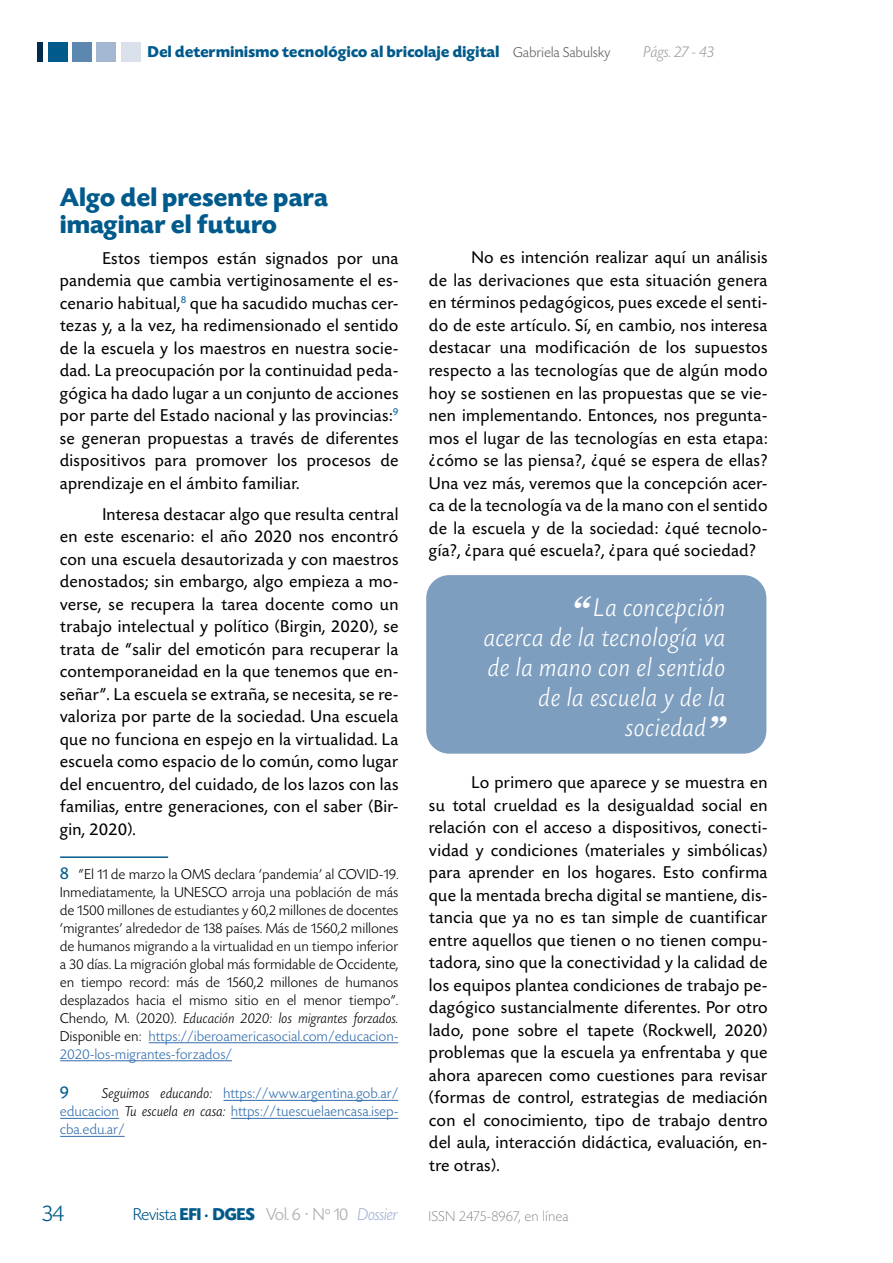
<style>
.page{position:relative;width:893px;height:1263px;background:#fff}
.page>*{position:absolute;margin:0;border:0;box-sizing:border-box;transform-origin:0 0}
.t1{font:italic 300 27px/30px "Today SHOP";letter-spacing:.05em;color:#fff;text-align:right}
.t2{font:700 27px/27px "Today SHOP";letter-spacing:.025em;color:#005a8b}
.t3{font:300 24px "Today SHOP";color:#005a8b}
.t4{font:18px/22.5px "Today SHOP";letter-spacing:.05em;color:#000;text-align:justify}
.t5{font:300 18px "Today SHOP";color:#a7a9ac}
.t6{font:18px "Today SHOP";color:#005a8b}
.t7{font:700 16.5px "Today SHOP";letter-spacing:.025em;color:#005a8b}
.t8{font:italic 300 16.5px "Today SHOP";letter-spacing:.025em;color:#9d9fa2}
.t9{font:300 15px/18px "Today SHOP";letter-spacing:.035em;color:#000;text-align:justify}
.t10{font:300 15px/18px "Today SHOP";letter-spacing:.035em;color:#326dac;text-align:justify}
.t11{font:200 15px "Today SHOP";letter-spacing:.05em;color:#636466}
.s1{font-weight:300;font-size:15px;color:#636466}
.s2{font-weight:400;font-size:18px;color:#005a8b}
.s3{font-style:italic}
.s4{color:#326dac}
.s5{font-style:italic;color:#000}
.s6{font-family:"Georgia";font-weight:700;font-size:34.5px}
.s7{color:#005a8b}
.s8{font-weight:700;color:#005a8b}
.s9{font-family:"Minion Pro";font-weight:700;color:#005a8b}
.s10{font-family:"Garamond";font-weight:400}
.s11{font-family:"Trasandina W03";font-size:15px}
.s12{font-style:italic;color:#a3b4d7}
</style>
<div class="page">
<div style="left:426px;top:575px;width:340px;height:179px;background:#7e9ebf;border-radius:23px"></div>
<div style="left:48px;top:43px;width:20px;height:19px;background:#005a8b"></div>
<div style="left:72px;top:43px;width:20px;height:19px;background:#5c87af"></div>
<div style="left:96px;top:43px;width:20px;height:19px;background:#a3b8d0"></div>
<div style="left:121px;top:43px;width:19px;height:19px;background:#dae1eb"></div>
<div style="left:37px;top:43px;width:6px;height:19px;background:#002b4d"></div>
<hr style="left:60px;top:856px;width:108px;height:2px;background:#005a8b">
<hr style="left:149px;top:1042px;width:249px;height:1px;background:#326dac">
<hr style="left:60px;top:1060px;width:172px;height:1px;background:#326dac">
<hr style="left:223px;top:1100px;width:175px;height:1px;background:#326dac">
<hr style="left:60px;top:1118px;width:59px;height:1px;background:#326dac">
<hr style="left:231px;top:1118px;width:167px;height:1px;background:#326dac">
<hr style="left:60px;top:1136px;width:65px;height:1px;background:#326dac">
<p class="t7" style="left:148px;top:43px;width:464px">Del determinismo tecnológico al bricolaje digital <span class="s1">Gabriela Sabulsky</span></p>
<p class="t8" style="left:644px;top:43px;width:72px">Págs. 27 - 43</p>
<h1 class="t2" style="left:60px;top:184px;width:269px">Algo del presente para imaginar el futuro</h1>
<p class="t4" style="left:60px;top:247px;width:340px;text-indent:43px">Estos tiempos están signados por una pandemia que cambia vertiginosamente el es&shy;cenario habitual,<sup>8</sup> que ha sacudido muchas cer&shy;tezas y, a la vez, ha redimensionado el sentido de la escuela y los maestros en nuestra socie&shy;dad. La preocupación por la continuidad peda&shy;gógica ha dado lugar a un conjunto de acciones por parte del Estado nacional y las provincias:<sup>9 </sup>se generan propuestas a través de diferentes dispositivos para promover los procesos de aprendizaje en el ámbito familiar.</p>
<p class="t4" style="left:60px;top:503px;width:340px;text-indent:43px">Interesa destacar algo que resulta central en este escenario: el año 2020 nos encontró con una escuela desautorizada y con maestros denostados; sin embargo, algo empieza a mo&shy;verse, se recupera la tarea docente como un trabajo intelectual y político (Birgin, 2020), se trata de “salir del emoticón para recuperar la contemporaneidad en la que tenemos que en&shy;señar”. La escuela se extraña, se necesita, se re&shy;valoriza por parte de la sociedad. Una escuela que no funciona en espejo en la virtualidad. La escuela como espacio de lo común, como lugar del encuentro, del cuidado, de los lazos con las familias, entre generaciones, con el saber (Bir&shy;gin, 2020).</p>
<p class="t9" style="left:60px;top:865px;width:340px"><span class="s2">8</span> “El 11 de marzo la OMS declara ‘pandemia’ al COVID-19.<br>Inmediatamente, la UNESCO arroja una población de más de 1500 millones de estudiantes y 60,2 millones de docentes ‘migrantes’ alrededor de 138 países. Más de 1560,2 millones de humanos migrando a la virtualidad en un tiempo inferior a 30 días. La migración global más formidable de Occidente, en tiempo record: más de 1560,2 millones de humanos desplazados hacia el mismo sitio en el menor tiempo”.<br>Chendo, M. (2020). <span class="s3">Educación 2020: los migrantes forzados.<br></span>Disponible en: <span class="s4">https://iberoamericasocial.com/educacion-2020-los-migrantes-forzados/</span></p>
<p class="t6" style="left:60px;top:1083px;width:10px">9</p>
<p class="t10" style="left:60px;top:1085px;width:340px;text-indent:42px"><span class="s5">Seguimos educando:</span> https://www.argentina.gob.ar/ educacion <span class="s5">Tu escuela en casa:</span> https://tuescuelaencasa.isep&shy;cba.edu.ar/</p>
<p class="t4" style="left:429px;top:247px;width:340px;text-indent:43px">No es intención realizar aquí un análisis de las derivaciones que esta situación genera en términos pedagógicos, pues excede el senti&shy;do de este artículo. Sí, en cambio, nos interesa destacar una modificación de los supuestos respecto a las tecnologías que de algún modo hoy se sostienen en las propuestas que se vie&shy;nen implementando. Entonces, nos pregunta&shy;mos el lugar de las tecnologías en esta etapa: ¿cómo se las piensa?, ¿qué se espera de ellas?<br>Una vez más, veremos que la concepción acer&shy;ca de la tecnología va de la mano con el sentido de la escuela y de la sociedad: ¿qué tecnolo&shy;gía?, ¿para qué escuela?, ¿para qué sociedad?</p>
<h1 class="t1" style="left:484px;top:593px;width:242px"><span class="s6">“</span>La concepción<br>acerca de la tecnología va de la mano con el sentido de la escuela y de la sociedad<span class="s6">”</span></h1>
<p class="t4" style="left:429px;top:772px;width:340px;text-indent:43px">Lo primero que aparece y se muestra en su total crueldad es la desigualdad social en relación con el acceso a dispositivos, conecti&shy;vidad y condiciones (materiales y simbólicas) para aprender en los hogares. Esto confirma que la mentada brecha digital se mantiene, dis&shy;tancia que ya no es tan simple de cuantificar entre aquellos que tienen o no tienen compu&shy;tadora, sino que la conectividad y la calidad de los equipos plantea condiciones de trabajo pe&shy;dagógico sustancialmente diferentes. Por otro lado, pone sobre el tapete (Rockwell, 2020) problemas que la escuela ya enfrentaba y que ahora aparecen como cuestiones para revisar (formas de control, estrategias de mediación con el conocimiento, tipo de trabajo dentro del aula, interacción didáctica, evaluación, en&shy;tre otras).</p>
<h2 class="t3" style="left:43px;top:1201px;width:23px">34</h2>
<p class="t5" style="left:133px;top:1205px;width:266px"><span class="s7">Revista</span> <span class="s8">EFI</span> <span class="s9">·</span> <span class="s8">DGES</span> Vol. 6 <span class="s10">·</span> N<span class="s11">º</span> 10 <span class="s12">Dossier</span></p>
<p class="t11" style="left:429px;top:1208px;width:141px">ISSN 2475-8967, en línea</p>
</div>
